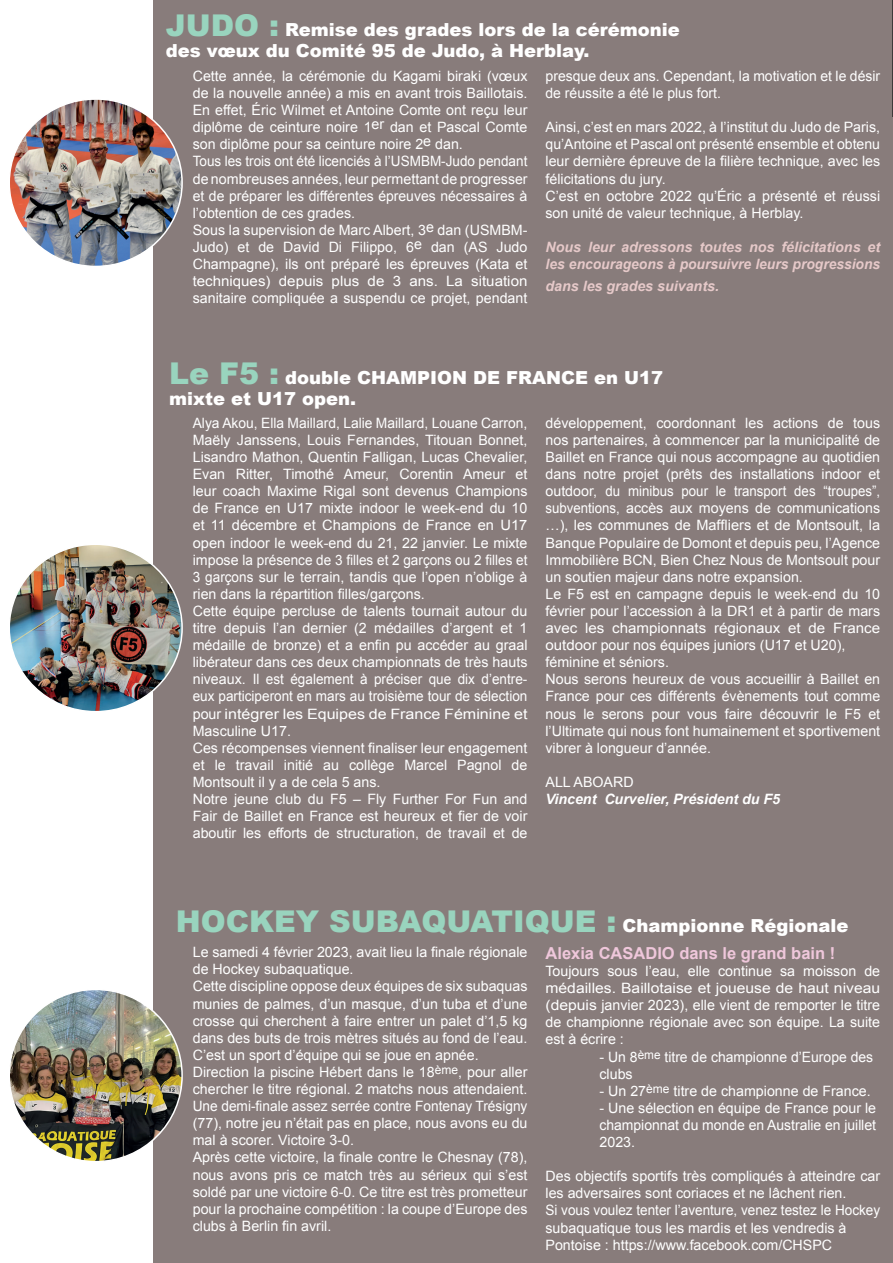
<style>
.page{position:relative;width:893px;height:1263px;background:#fff}
.page>*{position:absolute;margin:0;border:0;box-sizing:border-box;transform-origin:0 0}
.t1{font:900 30px "Arial";color:#99d4be}
.t2{font:900 18px/21.6px "Arial";color:#fff}
.t3{font:700 16.5px "Arial";color:#efc7db}
.t4{font:14.25px/17.1px "Arial";color:#fff}
.t5{font:italic 700 14.25px/17.1px "Arial";color:#e6c9c9}
.t6{font:italic 700 14.25px "Arial";color:#fff}
.s1{font-size:30px;color:#99d4be}
.s2{font-size:18px;color:#fff}
</style>
<div class="page">
<div style="left:153px;top:0;width:740px;height:1263px;background:#887c7b"></div>
<img style="left:12px;top:101px;width:170px;height:163px">
<img style="left:12px;top:546px;width:170px;height:163px">
<img style="left:9px;top:989px;width:173px;height:172px;border-radius:86px">
<img style="left:892px;top:0;width:1px;height:117px">
<p class="t2" style="left:166px;top:18px;width:515px"><span class="s1">JUDO :</span> Remise des grades lors de la cérémonie des vœux du Comité 95 de Judo, à Herblay.</p>
<p class="t4" style="left:193px;top:68px;width:336px">Cette année, la cérémonie du Kagami biraki (vœux de la nouvelle année) a mis en avant trois Baillotais.<br>En effet, Éric Wilmet et Antoine Comte ont reçu leur diplôme de ceinture noire 1er dan et Pascal Comte son diplôme pour sa ceinture noire 2e dan.<br>Tous les trois ont été licenciés à l’USMBM-Judo pendant de nombreuses années, leur permettant de progresser et de préparer les différentes épreuves nécessaires à l’obtention de ces grades.<br>Sous la supervision de Marc Albert, 3e dan (USMBM-Judo) et de David Di Filippo, 6e dan (AS Judo Champagne), ils ont préparé les épreuves (Kata et techniques) depuis plus de 3 ans. La situation sanitaire compliquée a suspendu ce projet, pendant</p>
<p class="t4" style="left:545px;top:68px;width:336px">presque deux ans. Cependant, la motivation et le désir de réussite a été le plus fort.</p>
<p class="t4" style="left:545px;top:119px;width:336px">Ainsi, c’est en mars 2022, à l’institut du Judo de Paris, qu’Antoine et Pascal ont présenté ensemble et obtenu leur dernière épreuve de la filière technique, avec les félicitations du jury.<br>C’est en octobre 2022 qu’Éric a présenté et réussi son unité de valeur technique, à Herblay.</p>
<p class="t5" style="left:545px;top:239px;width:336px">Nous leur adressons toutes nos félicitations et les encourageons à poursuivre leurs progressions</p>
<p class="t5" style="left:545px;top:278px;width:175px">dans les grades suivants.</p>
<p class="t2" style="left:169px;top:366px;width:496px"><span class="s1">Le F5 :</span> double CHAMPION DE FRANCE en U17 mixte et U17 open.</p>
<p class="t4" style="left:193px;top:414px;width:336px">Alya Akou, Ella Maillard, Lalie Maillard, Louane Carron, Maëly Janssens, Louis Fernandes, Titouan Bonnet, Lisandro Mathon, Quentin Falligan, Lucas Chevalier, Evan Ritter, Timothé Ameur, Corentin Ameur et leur coach Maxime Rigal sont devenus Champions de France en U17 mixte indoor le week-end du 10 et 11 décembre et Champions de France en U17 open indoor le week-end du 21, 22 janvier. Le mixte impose la présence de 3 filles et 2 garçons ou 2 filles et 3 garçons sur le terrain, tandis que l’open n’oblige à rien dans la répartition filles/garçons.<br>Cette équipe percluse de talents tournait autour du titre depuis l’an dernier (2 médailles d’argent et 1 médaille de bronze) et a enfin pu accéder au graal libérateur dans ces deux championnats de très hauts niveaux. Il est également à préciser que dix d’entre&shy;eux participeront en mars au troisième tour de sélection pour intégrer les Equipes de France Féminine et Masculine U17.<br>Ces récompenses viennent finaliser leur engagement et le travail initié au collège Marcel Pagnol de Montsoult il y a de cela 5 ans.<br>Notre jeune club du F5 – Fly Further For Fun and Fair de Baillet en France est heureux et fier de voir aboutir les efforts de structuration, de travail et de</p>
<p class="t4" style="left:545px;top:414px;width:336px">développement, coordonnant les actions de tous nos partenaires, à commencer par la municipalité de Baillet en France qui nous accompagne au quotidien dans notre projet (prêts des installations indoor et outdoor, du minibus pour le transport des “troupes”, subventions, accès aux moyens de communications …), les communes de Maffliers et de Montsoult, la Banque Populaire de Domont et depuis peu, l’Agence Immobilière BCN, Bien Chez Nous de Montsoult pour un soutien majeur dans notre expansion.<br>Le F5 est en campagne depuis le week-end du 10 février pour l’accession à la DR1 et à partir de mars avec les championnats régionaux et de France outdoor pour nos équipes juniors (U17 et U20), féminine et séniors.<br>Nous serons heureux de vous accueillir à Baillet en France pour ces différents évènements tout comme nous le serons pour vous faire découvrir le F5 et l’Ultimate qui nous font humainement et sportivement vibrer à longueur d’année.</p>
<p class="t4" style="left:545px;top:773px;width:90px">ALL ABOARD</p>
<p class="t6" style="left:545px;top:790px;width:236px">Vincent Curvelier, Président du F5</p>
<h1 class="t1" style="left:176px;top:899px;width:674px">HOCKEY SUBAQUATIQUE : <span class="s2">Championne Régionale</span></h1>
<p class="t4" style="left:193px;top:944px;width:336px">Le samedi 4 février 2023, avait lieu la finale régionale de Hockey subaquatique.<br>Cette discipline oppose deux équipes de six subaquas munies de palmes, d’un masque, d’un tuba et d’une crosse qui cherchent à faire entrer un palet d’1,5 kg dans des buts de trois mètres situés au fond de l’eau.<br>C’est un sport d’équipe qui se joue en apnée.<br>Direction la piscine Hébert dans le 18<sup>ème</sup>, pour aller chercher le titre régional. 2 matchs nous attendaient.<br>Une demi-finale assez serrée contre Fontenay Trésigny (77), notre jeu n’était pas en place, nous avons eu du mal à scorer. Victoire 3-0.<br>Après cette victoire, la finale contre le Chesnay (78), nous avons pris ce match très au sérieux qui s’est soldé par une victoire 6-0. Ce titre est très prometteur pour la prochaine compétition : la coupe d’Europe des clubs à Berlin fin avril.</p>
<p class="t3" style="left:545px;top:942px;width:291px">Alexia CASADIO dans le grand bain !</p>
<p class="t4" style="left:545px;top:962px;width:336px;text-align:justify">Toujours sous l’eau, elle continue sa moisson de médailles. Baillotaise et joueuse de haut niveau (depuis janvier 2023), elle vient de remporter le titre de championne régionale avec son équipe. La suite est à écrire :</p>
<p class="t4" style="left:599px;top:1048px;width:275px">- Un 8<sup>ème</sup> titre de championne d’Europe des clubs</p>
<p class="t4" style="left:599px;top:1082px;width:273px">- Un 27<sup>ème</sup> titre de championne de France.</p>
<p class="t4" style="left:599px;top:1099px;width:278px;text-align:justify">- Une sélection en équipe de France pour le championnat du monde en Australie en juillet 2023.</p>
<p class="t4" style="left:545px;top:1168px;width:336px">Des objectifs sportifs très compliqués à atteindre car les adversaires sont coriaces et ne lâchent rien.<br>Si vous voulez tenter l’aventure, venez testez le Hockey subaquatique tous les mardis et les vendredis à Pontoise : https://www.facebook.com/CHSPC</p>
</div>
